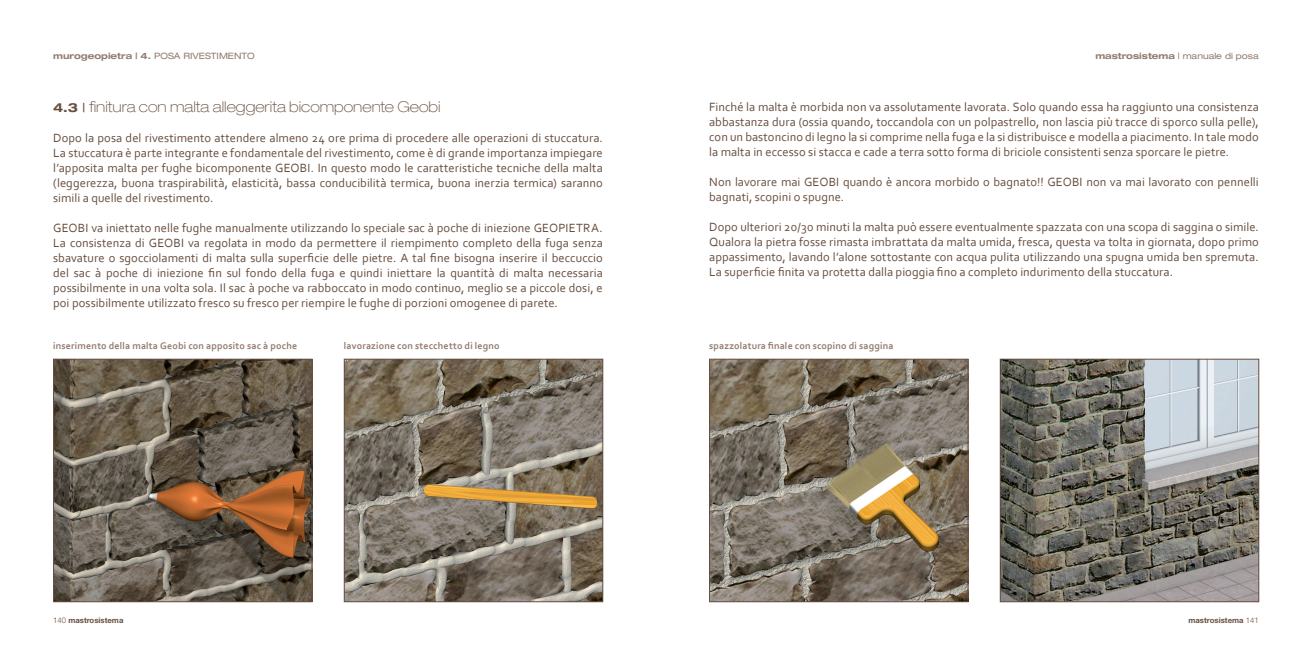
<style>
.page{position:relative;width:1312px;height:656px;background:#fff}
.page>*{position:absolute;margin:0;border:0;box-sizing:border-box;transform-origin:0 0}
.t1{font:100 expanded 15px "Helvetica Neue LT Std";color:#674e3f}
.t2{font:12.5px/15px "Corbel";letter-spacing:.005em;color:#674e3f;text-align:justify}
.t3{font:700 10px "Corbel";letter-spacing:.015em;color:#917b6e}
.t4{font:700 expanded 8.75px "Helvetica Neue LT Std";color:#917b6e}
.t5{font:expanded 8.75px "Helvetica Neue LT Std";color:#917b6e}
.t6{font:700 7.75px "Helvetica Neue LT Std";color:#674e3f}
.s1{font-weight:400}
.s2{font-weight:700}
.s3{font-weight:700;font-size:12.5px}
.s4{font-weight:400;font-size:12.5px}
.s5{font-weight:300}
</style>
<div class="page">
<img style="left:346px;top:361px;width:255px;height:238px">
<div style="left:344px;top:359px;width:259px;height:242px;border:1px solid #674e3f"></div>
<img style="left:55px;top:361px;width:255px;height:238px">
<div style="left:53px;top:359px;width:259px;height:242px;border:1px solid #674e3f"></div>
<img style="left:1001px;top:361px;width:255px;height:238px">
<div style="left:999px;top:359px;width:259px;height:242px;border:1px solid #674e3f"></div>
<img style="left:711px;top:361px;width:254px;height:238px">
<div style="left:709px;top:359px;width:258px;height:242px;border:1px solid #674e3f"></div>
<p class="t4" style="left:53px;top:51px;width:203px">murogeopietra | 4. <span class="s1">POSA RIVESTIMENTO</span></p>
<p class="t5" style="left:1095px;top:51px;width:165px"><span class="s2">mastrosistema</span> | manuale di posa</p>
<p class="t1" style="left:53px;top:98px;width:389px"><span class="s3">4.3</span> <span class="s4">|</span> finitura con malta alleggerita bicomponente Geobi</p>
<p class="t2" style="left:53px;top:130px;width:551px">Dopo la posa del rivestimento attendere almeno 24 ore prima di procedere alle operazioni di stuccatura.<br>La stuccatura è parte integrante e fondamentale del rivestimento, come è di grande importanza impiegare l’apposita malta per fughe bicomponente GEOBI. In questo modo le caratteristiche tecniche della malta (leggerezza, buona traspirabilità, elasticità, bassa conducibilità termica, buona inerzia termica) saranno simili a quelle del rivestimento.</p>
<p class="t2" style="left:53px;top:220px;width:551px">GEOBI va iniettato nelle fughe manualmente utilizzando lo speciale sac à poche di iniezione GEOPIETRA.<br>La consistenza di GEOBI va regolata in modo da permettere il riempimento completo della fuga senza sbavature o sgocciolamenti di malta sulla superficie delle pietre. A tal fine bisogna inserire il beccuccio del sac à poche di iniezione fin sul fondo della fuga e quindi iniettare la quantità di malta necessaria possibilmente in una volta sola. Il sac à poche va rabboccato in modo continuo, meglio se a piccole dosi, e poi possibilmente utilizzato fresco su fresco per riempire le fughe di porzioni omogenee di parete.</p>
<p class="t2" style="left:709px;top:99px;width:551px">Finché la malta è morbida non va assolutamente lavorata. Solo quando essa ha raggiunto una consistenza abbastanza dura (ossia quando, toccandola con un polpastrello, non lascia più tracce di sporco sulla pelle), con un bastoncino di legno la si comprime nella fuga e la si distribuisce e modella a piacimento. In tale modo la malta in eccesso si stacca e cade a terra sotto forma di briciole consistenti senza sporcare le pietre.</p>
<p class="t2" style="left:709px;top:174px;width:551px">Non lavorare mai GEOBI quando è ancora morbido o bagnato!! GEOBI non va mai lavorato con pennelli bagnati, scopini o spugne.</p>
<p class="t2" style="left:709px;top:219px;width:551px">Dopo ulteriori 20/30 minuti la malta può essere eventualmente spazzata con una scopa di saggina o simile.<br>Qualora la pietra fosse rimasta imbrattata da malta umida, fresca, questa va tolta in giornata, dopo primo appassimento, lavando l’alone sottostante con acqua pulita utilizzando una spugna umida ben spremuta.<br>La superficie finita va protetta dalla pioggia fino a completo indurimento della stuccatura.</p>
<p class="t3" style="left:53px;top:339px;width:246px">inserimento della malta Geobi con apposito sac à poche</p>
<p class="t3" style="left:344px;top:339px;width:157px">lavorazione con stecchetto di legno</p>
<p class="t3" style="left:709px;top:339px;width:186px">spazzolatura finale con scopino di saggina</p>
<p class="t6" style="left:53px;top:615px;width:72px"><span class="s5">140</span> mastrosistema</p>
<p class="t6" style="left:1188px;top:615px;width:72px">mastrosistema <span class="s5">141</span></p>
</div>
